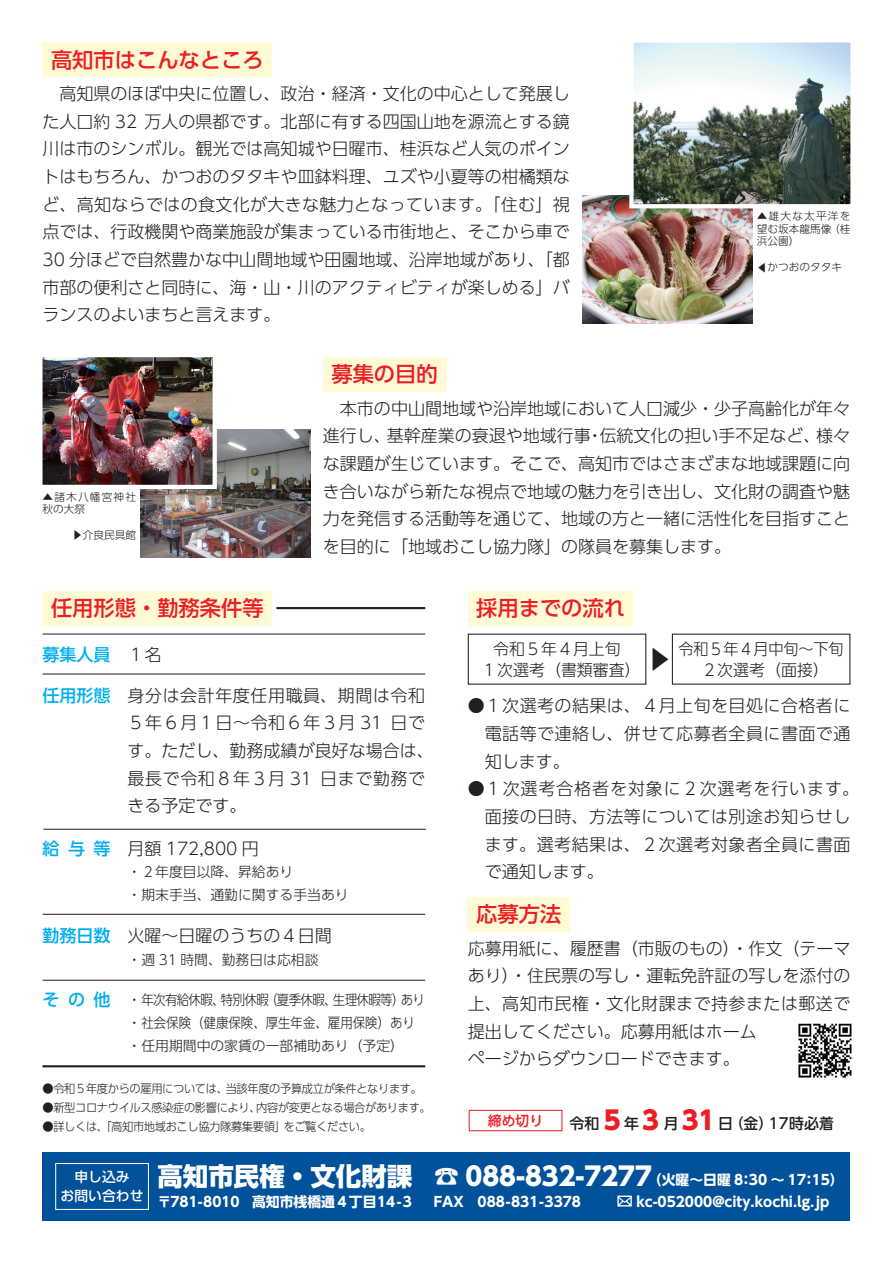
<style>
.page{position:relative;width:893px;height:1263px;background:#fff}
.page>*{position:absolute;margin:0;border:0;box-sizing:border-box;transform-origin:0 0}
.t1{font:800 25.5px "UD Shin Go Pro";color:#fff}
.t2{font:800 25.5px "UD Shin Go Pro";color:#ee1d23}
.t3{font:300 25.5px "UD Shin Go Pro";color:#231f20}
.t4{font:500 21.3px "UD Shin Go Pro";color:#ee1d23}
.t5{font:300 16.95px/27.6px "UD Shin Go Pro";color:#231f20;text-align:justify}
.t6{font:300 16.95px/27.6px "UD Shin Go Pro";letter-spacing:.03em;color:#231f20}
.t7{font:300 16.95px/27.6px "UD Shin Go Pro";letter-spacing:.035em;color:#231f20}
.t8{font:500 16.95px "UD Shin Go Pro";color:#00aeef}
.t9{font:300 15.9px/21.3px "UD Shin Go Pro";color:#231f20;text-align:center}
.t10{font:300 15.9px "UD Shin Go Pro";color:#231f20;scale:.95 1}
.t11{font:500 14.85px "UD Shin Go Pro";color:#231f20}
.t12{font:700 13.8px "UD Shin Go Pro";color:#fff}
.t13{font:300 13.8px/23.4px "UD Shin Go Pro";color:#231f20;scale:.9 1}
.t14{font:300 13.8px/23.4px "UD Shin Go Pro";color:#231f20}
.t15{font:500 13.8px/19.2px "UD Shin Go Pro";color:#fff;text-align:center}
.t16{font:500 13.8px "UD Shin Go Pro";color:#ee1d23}
.t17{font:300 11.7px "UD Shin Go Pro";letter-spacing:-.03em;color:#231f20;scale:.96 1}
.t18{font:300 10.65px/12.8px "UD Shin Go Pro";color:#231f20}
.t19{font:300 10.65px/12.8px "UD Shin Go Pro";letter-spacing:.115em;color:#231f20;text-align:right}
.s1{font-weight:300;color:#231f20}
.s2{font-weight:500;color:#00aeef}
</style>
<div class="page">
<div style="left:43px;top:43px;width:229px;height:34px;background:#fffbd6"></div>
<img style="left:583px;top:196px;width:170px;height:127px">
<div style="left:323px;top:357px;width:123px;height:34px;background:#fffbd6"></div>
<div style="left:468px;top:897px;width:102px;height:34px;background:#fffbd6"></div>
<div style="left:468px;top:591px;width:166px;height:34px;background:#fffbd6"></div>
<div style="left:43px;top:591px;width:229px;height:34px;background:#fffbd6"></div>
<hr style="left:276px;top:607px;width:149px;height:2px;background:#221e1a">
<hr style="left:43px;top:1065px;width:382px;height:2px;background:#221e1a">
<hr style="left:43px;top:634px;width:382px;height:1px;background:#221e1a">
<hr style="left:43px;top:829px;width:383px;height:1px;background:#221e1a">
<hr style="left:43px;top:914px;width:382px;height:1px;background:#221e1a">
<hr style="left:43px;top:980px;width:382px;height:1px;background:#221e1a">
<hr style="left:43px;top:674px;width:382px;height:1px;background:#221e1a">
<div style="left:43px;top:1152px;width:807px;height:68px;background:#01519b"></div>
<div style="left:55px;top:1163px;width:94px;height:47px;border:1px solid #fff"></div>
<div style="left:469px;top:1110px;width:93px;height:21px;border:1px solid #ee1d23"></div>
<img style="left:798px;top:1023px;width:54px;height:55px">
<img style="left:140px;top:429px;width:170px;height:128px">
<img style="left:43px;top:358px;width:169px;height:126px">
<div style="left:38px;top:353px;width:179px;height:136px;border:4px solid #fff"></div>
<img style="left:634px;top:43px;width:216px;height:160px">
<div style="left:629px;top:38px;width:226px;height:170px;border:4px solid #fff"></div>
<svg style="left:617px;top:1195px;width:15px;height:11px"></svg>
<p class="t4" style="left:51px;top:42px;width:214px">高知市はこんなところ</p>
<p class="t5" style="left:43px;top:79px;width:529px">　高知県のほぼ中央に位置し、政治・経済・文化の中心として発展した人口約 32 万人の県都です。北部に有する四国山地を源流とする鏡川は市のシンボル。観光では高知城や日曜市、桂浜など人気のポイントはもちろん、かつおのタタキや皿鉢料理、ユズや小夏等の柑橘類など、高知ならではの食文化が大きな魅力となっています。「住む」視点では、行政機関や商業施設が集まっている市街地と、そこから車で30 分ほどで自然豊かな中山間地域や田園地域、沿岸地域があり、「都市部の便利さと同時に、海・山・川のアクティビティが楽しめる」バランスのよいまちと言えます。</p>
<p class="t4" style="left:331px;top:357px;width:108px">募集の目的</p>
<p class="t19" style="left:757px;top:209px;width:95px">▲雄大な太平洋を（桂</p>
<p class="t18" style="left:757px;top:222px;width:76px">望む坂本龍馬像浜公園(</p>
<p class="t18" style="left:755px;top:273px;width:12px;rotate:-90deg">▲</p>
<p class="t18" style="left:757px;top:260px;width:87px">　かつおのタタキ</p>
<p class="t19" style="left:43px;top:490px;width:95px;text-align:left">▲諸木八幡宮神社秋の大祭</p>
<p class="t18" style="left:72px;top:528px;width:65px">︎▶介良民具館</p>
<p class="t4" style="left:51px;top:591px;width:214px">任用形態・勤務条件等</p>
<p class="t5" style="left:323px;top:394px;width:529px;text-align:right">　本市の中山間地域や沿岸地域において人口減少・少子高齢化が年々様々</p>
<p class="t5" style="left:599px;top:421px;width:223px">伝統文化の担い手不足など、</p>
<p class="t5" style="left:323px;top:421px;width:529px;text-align:left">進行し、<br>な課題が生じています。そこで、高知市ではさまざまな地域課題に向き合いながら新たな視点で地域の魅力を引き出し、文化財の調査や魅力を発信する活動等を通じて、地域の方と一緒に活性化を目指すことを目的に「地域おこし協力隊」の隊員を募集します。</p>
<p class="t5" style="left:387px;top:421px;width:206px">基幹産業の衰退や地域行事</p>
<p class="t5" style="left:587px;top:421px;width:19px">・</p>
<p class="t4" style="left:476px;top:591px;width:150px">採用までの流れ</p>
<p class="t8" style="left:43px;top:641px;width:121px">募集人員<span class="s1">　１名</span></p>
<p class="t7" style="left:128px;top:681px;width:299px">身分は会計年度任用職員、期間は令和</p>
<p class="t8" style="left:43px;top:681px;width:70px">任用形態</p>
<p class="t8" style="left:43px;top:835px;width:19px">給</p>
<p class="t8" style="left:68px;top:835px;width:19px">与</p>
<p class="t7" style="left:128px;top:708px;width:256px">５年６月１日〜令和６年３月 31</p>
<p class="t5" style="left:128px;top:736px;width:308px">す。ただし、勤務成績が良好な場合は、</p>
<p class="t5" style="left:320px;top:764px;width:106px">日まで勤務で</p>
<p class="t5" style="left:391px;top:708px;width:36px">日で</p>
<p class="t7" style="left:128px;top:764px;width:186px">最長で令和８年３月 31きる予定です。</p>
<p class="t5" style="left:94px;top:834px;width:167px"><span class="s2">等</span>　月額 172,800 円</p>
<p class="t14" style="left:141px;top:859px;width:209px">２年度目以降、昇給あり<br>期末手当、通勤に関する手当あり</p>
<p class="t5" style="left:43px;top:921px;width:291px"><span class="s2">勤務日数</span>　火曜〜日曜のうちの４日間</p>
<p class="t14" style="left:141px;top:948px;width:179px">週 31 時間、勤務日は応相談</p>
<p class="t8" style="left:43px;top:985px;width:19px">そ</p>
<p class="t8" style="left:68px;top:985px;width:19px">の</p>
<p class="t8" style="left:94px;top:985px;width:19px">他</p>
<p class="t13" style="left:265px;top:987px;width:81px">（夏季休暇、</p>
<p class="t13" style="left:333px;top:987px;width:81px">生理休暇等）</p>
<p class="t14" style="left:128px;top:987px;width:99px">・年次有給休暇、</p>
<p class="t13" style="left:221px;top:987px;width:55px">特別休暇</p>
<p class="t13" style="left:401px;top:987px;width:28px">あり</p>
<p class="t13" style="left:141px;top:1010px;width:306px">社会保険（健康保険、厚生年金、雇用保険）あり任用期間中の家賃の一部補助あり（予定(</p>
<p class="t17" style="left:226px;top:1079px;width:206px">当該年度の予算成立が条件となります。</p>
<p class="t17" style="left:43px;top:1079px;width:195px">●令和５年度からの雇用については、</p>
<p class="t17" style="left:256px;top:1098px;width:183px">内容が変更となる場合があります。</p>
<p class="t17" style="left:43px;top:1098px;width:229px">●新型コロナウイルス感染症の影響により、</p>
<p class="t17" style="left:284px;top:1117px;width:93px">をご覧ください。</p>
<p class="t17" style="left:43px;top:1117px;width:255px">●詳しくは、「高知市地域おこし協力隊募集要領」</p>
<h1 class="t3" style="left:647px;top:638px;width:27px">︎▶</h1>
<p class="t10" style="left:679px;top:636px;width:175px">令和５年４月中旬〜下旬</p>
<p class="t5" style="left:485px;top:691px;width:367px;text-indent:-17px">●１次選考の結果は、４月上旬を目処に合格者に電話等で連絡し、併せて応募者全員に書面で通知します。</p>
<p class="t6" style="left:485px;top:774px;width:376px;text-indent:-17px">●１次選考合格者を対象に２次選考を行います。面接の日時、方法等については別途お知らせします。選考結果は、２次選考対象者全員に書面で通知します。</p>
<p class="t9" style="left:481px;top:637px;width:161px">令和５年４月上旬<br>１次選考（書類審査(</p>
<p class="t9" style="left:701px;top:658px;width:129px">２次選考（面接(</p>
<p class="t4" style="left:476px;top:897px;width:87px">応募方法</p>
<p class="t5" style="left:468px;top:934px;width:384px;text-align:left">応募用紙に、履歴書（市販のもの）・作文（テーマあり）・住民票の写し・運転免許証の写しを添付の上、高知市民権・文化財課まで持参または郵送で提出してください。応募用紙はホーム<br>ページからダウンロードできます。</p>
<p class="t16" style="left:488px;top:1109px;width:57px">締め切り</p>
<h1 class="t2" style="left:638px;top:1100px;width:27px">３</h1>
<h1 class="t2" style="left:682px;top:1100px;width:35px">31</h1>
<h1 class="t2" style="left:600px;top:1100px;width:27px">５</h1>
<p class="t11" style="left:769px;top:1112px;width:67px">17時必着</p>
<p class="t11" style="left:729px;top:1112px;width:46px">（金）</p>
<p class="t11" style="left:624px;top:1112px;width:16px">年</p>
<p class="t11" style="left:569px;top:1112px;width:46px">令和　</p>
<p class="t11" style="left:649px;top:1112px;width:61px">　月　　</p>
<p class="t11" style="left:718px;top:1112px;width:16px">日</p>
<p class="t15" style="left:61px;top:1167px;width:84px">申し込み<br>お問い合わせ</p>
<h1 class="t1" style="left:157px;top:1155px;width:257px">高知市民権・文化財課</h1>
<p class="t12" style="left:157px;top:1190px;width:84px">〒781-8010</p>
<p class="t12" style="left:252px;top:1190px;width:161px">高知市桟橋通４丁目14-3</p>
<h1 class="t1" style="left:434px;top:1155px;width:220px">☎ 088-832-7277</h1>
<p class="t12" style="left:648px;top:1169px;width:197px">（火曜〜日曜 8：30 〜 17：15(</p>
<p class="t12" style="left:434px;top:1190px;width:397px">FAX　088-831-3378　　　　kc-052000@city.kochi.lg.jp</p>
</div>
